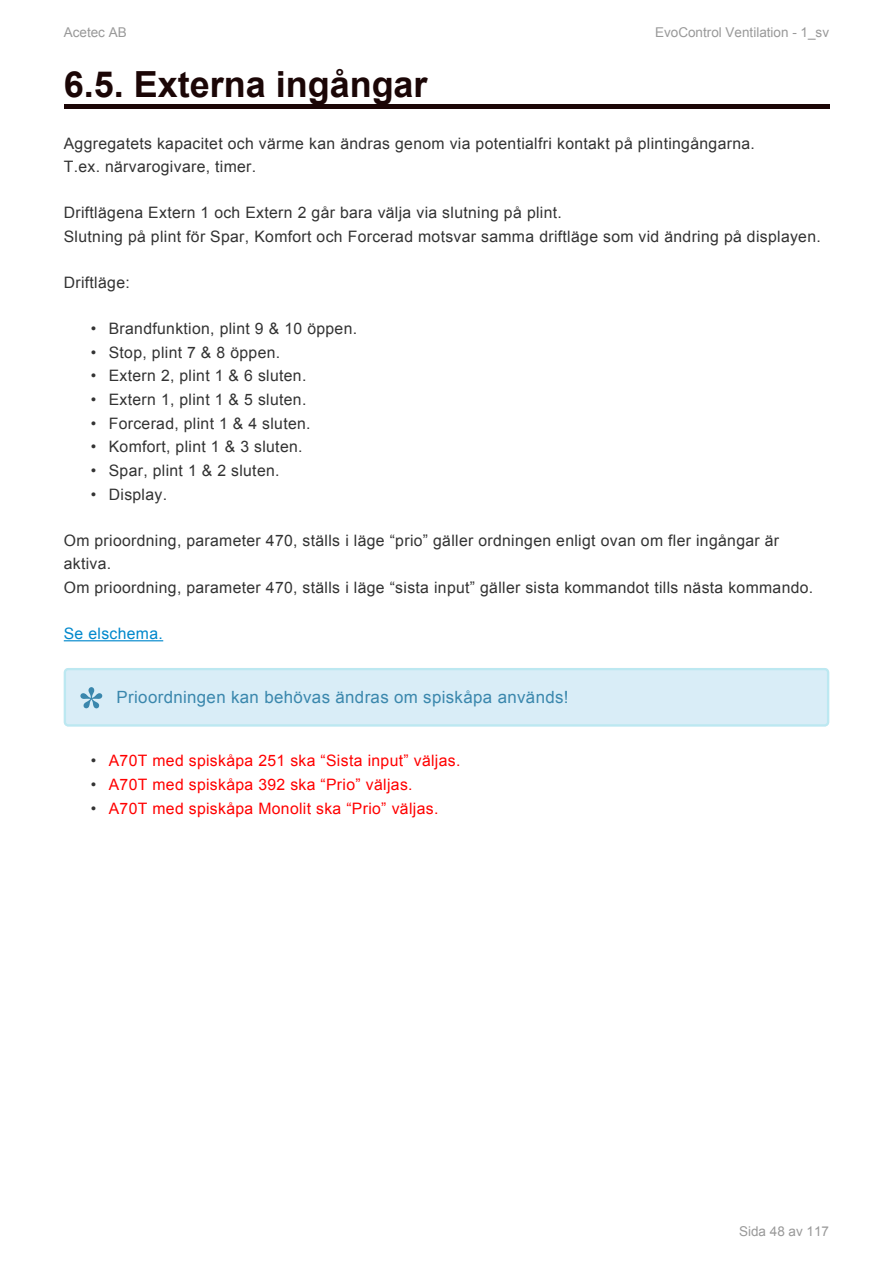
<style>
.page{position:relative;width:893px;height:1263px;background:#fff}
.page>*{position:absolute;margin:0;border:0;box-sizing:border-box;transform-origin:0 0}
.t1{font:700 56.25px "Times New Roman";color:#3a87ad}
.t2{font:700 36px "Arial";color:#1b0606}
.t3{font:16.8px "Arial";letter-spacing:.02em;color:#3a87ad}
.t4{font:15.75px/23.7px "Arial";letter-spacing:.02em;color:#333}
.t5{font:15.75px "Arial";letter-spacing:.02em;color:#f00}
.t6{font:15.75px "Arial";letter-spacing:.02em;color:#08c}
.t7{font:13.5px "Arial";color:#999}
.s1{color:#333}
</style>
<div class="page">
<div style="left:64px;top:104px;width:765px;height:5px;background:#1b0606"></div>
<hr style="left:64px;top:640px;width:99px;height:1px;background:#08c">
<svg style="left:64px;top:668px;width:765px;height:58px;background:#d6ecf6"></svg>
<p class="t7" style="left:64px;top:24px;width:64px">Acetec AB</p>
<p class="t7" style="left:655px;top:24px;width:175px">EvoControl Ventilation - 1_sv</p>
<h2 class="t2" style="left:64px;top:64px;width:365px">6.5. Externa ingångar</h2>
<p class="t4" style="left:64px;top:131px;width:693px">Aggregatets kapacitet och värme kan ändras genom via potentialfri kontakt på plintingångarna.<br>T.ex. närvarogivare, timer.</p>
<p class="t4" style="left:64px;top:201px;width:759px">Driftlägena Extern 1 och Extern 2 går bara välja via slutning på plint.<br>Slutning på plint för Spar, Komfort och Forcerad motsvar samma driftläge som vid ändring på displayen.</p>
<p class="t4" style="left:64px;top:271px;width:68px">Driftläge:</p>
<p class="t4" style="left:91px;top:317px;width:268px">• Brandfunktion, plint 9 &amp; 10 öppen.</p>
<p class="t4" style="left:91px;top:340px;width:191px">• Stop, plint 7 &amp; 8 öppen.</p>
<p class="t4" style="left:91px;top:364px;width:217px">• Extern 2, plint 1 &amp; 6 sluten.</p>
<p class="t4" style="left:91px;top:388px;width:217px">• Extern 1, plint 1 &amp; 5 sluten.</p>
<p class="t4" style="left:91px;top:411px;width:221px">• Forcerad, plint 1 &amp; 4 sluten.</p>
<p class="t4" style="left:91px;top:435px;width:213px">• Komfort, plint 1 &amp; 3 sluten.</p>
<p class="t4" style="left:91px;top:459px;width:190px">• Spar, plint 1 &amp; 2 sluten.</p>
<p class="t4" style="left:91px;top:482px;width:78px">• Display.</p>
<p class="t4" style="left:64px;top:528px;width:751px">Om prioordning, parameter 470, ställs i läge “prio” gäller ordningen enligt ovan om fler ingångar är aktiva.<br>Om prioordning, parameter 470, ställs i läge “sista input” gäller sista kommandot tills nästa kommando.</p>
<p class="t6" style="left:64px;top:625px;width:101px">Se elschema.</p>
<h1 class="t1" style="left:77px;top:675px;width:30px">*</h1>
<p class="t3" style="left:117px;top:688px;width:453px">Prioordningen kan behövas ändras om spiskåpa används!</p>
<p class="t5" style="left:91px;top:752px;width:371px"><span class="s1">•</span> A70T med spiskåpa 251 ska “Sista input” väljas.</p>
<p class="t5" style="left:91px;top:776px;width:323px"><span class="s1">•</span> A70T med spiskåpa 392 ska “Prio” väljas.</p>
<p class="t5" style="left:91px;top:799px;width:349px"><span class="s1">•</span> A70T med spiskåpa Monolit ska “Prio” väljas.</p>
<p class="t7" style="left:739px;top:1223px;width:92px">Sida 48 av 117</p>
</div>
